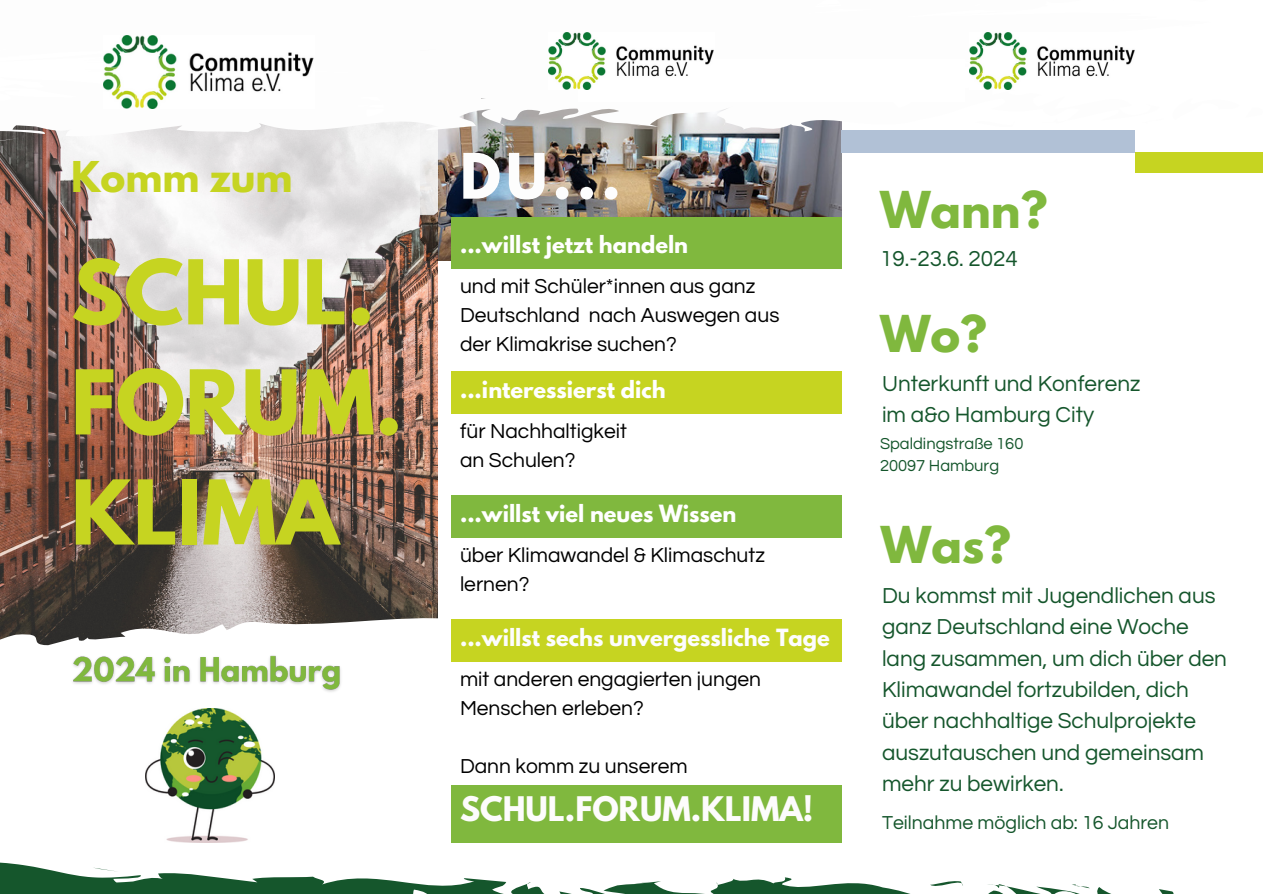
<style>
.page{position:relative;width:1263px;height:894px;background:#fff}
.page>*{position:absolute;margin:0;border:0;box-sizing:border-box;transform-origin:0 0}
.t1{font:700 78.9px/109.9px "League Spartan";color:#c6d421}
.t2{font:700 55.5px "League Spartan";color:#fdfdfd}
.t3{font:700 45px "League Spartan";color:#80b83e}
.t4{font:700 37.65px "League Spartan";color:#c6d421}
.t5{font:700 30px "League Spartan";color:#fdfcfc}
.t6{font:22.5px/31.2px "Questrial";color:#15562c}
.t7{font:21px "Questrial";color:#000}
.t8{font:700 21px "League Spartan";color:#fff}
.t9{font:700 21px "League Spartan";color:#fdfdfd}
.t10{font:19.5px "Questrial";color:#15562c}
.t11{font:16.5px "Questrial";color:#15562c}
</style>
<div class="page">
<img style="left:438px;top:149px;width:404px;height:112px">
<img style="left:0;top:149px;width:438px;height:458px">
<svg style="left:0;top:48px;width:970px;height:101px"></svg>
<svg style="left:627px;top:123px;width:17px;height:3px"></svg>
<svg style="left:84px;top:55px;width:20px;height:13px"></svg>
<svg style="left:0;top:90px;width:20px;height:5px"></svg>
<svg style="left:0;top:138px;width:19px;height:5px"></svg>
<div style="left:842px;top:129px;width:293px;height:23px;background:#b1c1d6"></div>
<img style="left:104px;top:35px;width:210px;height:73px">
<svg style="left:0;top:607px;width:438px;height:168px"></svg>
<svg style="left:275px;top:708px;width:14px;height:15px"></svg>
<svg style="left:108px;top:733px;width:20px;height:4px"></svg>
<svg style="left:92px;top:733px;width:10px;height:6px"></svg>
<svg style="left:7px;top:737px;width:9px;height:33px"></svg>
<svg style="left:106px;top:767px;width:22px;height:3px"></svg>
<img style="left:146px;top:708px;width:129px;height:134px">
<svg style="left:0;top:862px;width:1173px;height:31px"></svg>
<div style="left:451px;top:371px;width:391px;height:42px;background:#c6d421"></div>
<div style="left:451px;top:495px;width:391px;height:43px;background:#80b83e"></div>
<div style="left:578px;top:59px;width:387px;height:43px;background:#fff"></div>
<img style="left:549px;top:32px;width:165px;height:58px">
<div style="left:451px;top:217px;width:390px;height:52px;background:#80b83e"></div>
<div style="left:451px;top:619px;width:391px;height:42px;background:#c6d421"></div>
<div style="left:451px;top:785px;width:390px;height:57px;background:#80b83e"></div>
<img style="left:970px;top:32px;width:165px;height:58px">
<div style="left:1135px;top:152px;width:128px;height:21px;background:#c6d421"></div>
<img style="left:66px;top:650px;width:285px;height:47px">
<p class="t4" style="left:71px;top:158px;width:223px">Komm zum</p>
<p class="t1" style="left:71px;top:247px;width:333px">SCHUL.<br>FORUM.<br>KLIMA</p>
<p class="t2" style="left:460px;top:149px;width:162px">DU...</p>
<p class="t8" style="left:460px;top:234px;width:230px">...willst jetzt handeln</p>
<p class="t7" style="left:460px;top:275px;width:297px">und mit Schüler*innen aus ganz</p>
<p class="t7" style="left:460px;top:304px;width:321px">Deutschland nach Auswegen aus</p>
<p class="t7" style="left:460px;top:333px;width:218px">der Klimakrise suchen?</p>
<p class="t8" style="left:460px;top:379px;width:207px">...interessierst dich</p>
<p class="t7" style="left:460px;top:420px;width:168px">für Nachhaltigkeit</p>
<p class="t7" style="left:460px;top:449px;width:117px">an Schulen?</p>
<p class="t8" style="left:460px;top:503px;width:278px">...willst viel neues Wissen</p>
<p class="t7" style="left:460px;top:544px;width:306px">über Klimawandel &amp; Klimaschutz</p>
<p class="t7" style="left:460px;top:573px;width:71px">lernen?</p>
<p class="t9" style="left:460px;top:627px;width:371px">...willst sechs unvergessliche Tage</p>
<p class="t7" style="left:460px;top:668px;width:303px">mit anderen engagierten jungen</p>
<p class="t7" style="left:460px;top:697px;width:185px">Menschen erleben?</p>
<p class="t7" style="left:460px;top:755px;width:229px">Dann komm zu unserem</p>
<h4 class="t5" style="left:460px;top:794px;width:355px">SCHUL.FORUM.KLIMA!</h4>
<h2 class="t3" style="left:880px;top:188px;width:169px">Wann?</h2>
<h1 class="t6" style="left:880px;top:243px;width:139px">19.-23.6. 2024</h1>
<h3 class="t3" style="left:880px;top:311px;width:109px">Wo?</h3>
<p class="t6" style="left:882px;top:368px;width:260px">Unterkunft und Konferenz</p>
<h3 class="t6" style="left:882px;top:400px;width:214px">im a&amp;o Hamburg City</h3>
<p class="t11" style="left:880px;top:435px;width:145px">Spaldingstraße 160</p>
<p class="t11" style="left:880px;top:457px;width:121px">20097 Hamburg</p>
<p class="t3" style="left:881px;top:522px;width:132px">Was?</p>
<p class="t6" style="left:882px;top:580px;width:346px">Du kommst mit Jugendlichen aus ganz Deutschland eine Woche lang zusammen, um dich über den<br>Klimawandel fortzubilden, dich über nachhaltige Schulprojekte auszutauschen und gemeinsam mehr zu bewirken.</p>
<h3 class="t10" style="left:882px;top:812px;width:289px">Teilnahme möglich ab: 16 Jahren</h3>
</div>
